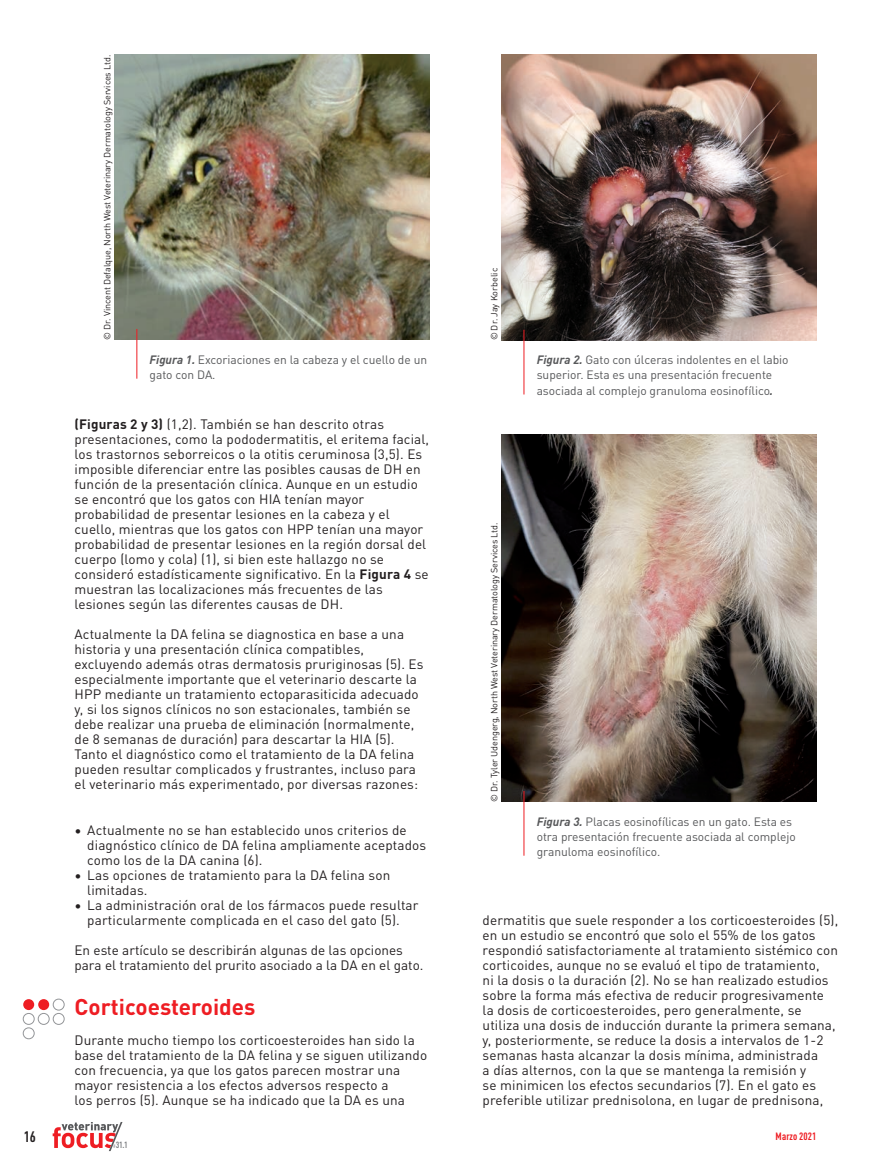
<style>
.page{position:relative;width:893px;height:1170px;background:#fff}
.page>*{position:absolute;margin:0;border:0;box-sizing:border-box;transform-origin:0 0}
.inter_niveau_1{font:700 22.5px "DIN Pro";color:#ee1d23}
.t1{font:700 condensed 15px "DIN Pro";color:#231f20}
.GB_texte_courant{font:13.5px/15px "DIN Pro";letter-spacing:.01em;color:#231f20}
.titre_legende_HAUT{font:12px/15px "DIN Pro";letter-spacing:-.005em;color:#57585a}
.t2{font:700 condensed 10.5px "DIN Pro";letter-spacing:.01em;color:#ee1d23}
.t3{font:9px "DIN Pro";letter-spacing:-.01em;color:#231f20}
.t4{font:700 condensed 8.85px "DIN Pro";color:#808285}
.s1{font-weight:700;font-style:italic}
.s2{font-weight:700}
.s3{font-weight:400;font-size:5.25px}
</style>
<div class="page">
<div style="left:23px;top:999px;width:11px;height:10px;background:#ee1d23;border-radius:50%"></div>
<div style="left:38px;top:999px;width:11px;height:10px;background:#ee1d23;border-radius:50%"></div>
<div style="left:53px;top:998px;width:12px;height:12px;border:1px solid #939598;border-radius:50%"></div>
<div style="left:23px;top:1012px;width:12px;height:12px;border:1px solid #939598;border-radius:50%"></div>
<div style="left:38px;top:1012px;width:12px;height:12px;border:1px solid #939598;border-radius:50%"></div>
<div style="left:53px;top:1012px;width:12px;height:12px;border:1px solid #939598;border-radius:50%"></div>
<div style="left:23px;top:1027px;width:12px;height:12px;border:1px solid #939598;border-radius:50%"></div>
<img style="left:502px;top:54px;width:314px;height:286px">
<hr style="left:524px;top:330px;width:1px;height:64px;background:#ee1d23">
<img style="left:502px;top:434px;width:314px;height:367px">
<hr style="left:524px;top:791px;width:1px;height:64px;background:#ee1d23">
<img style="left:115px;top:54px;width:314px;height:285px">
<hr style="left:136px;top:329px;width:1px;height:49px;background:#ee1d23">
<svg style="left:53px;top:1122px;width:70px;height:28px"></svg>
<p class="t3" style="left:100px;top:339px;width:286px;rotate:-90deg">© Dr. Vincent Defalque, North West Veterinary Dermatology Services Ltd.</p>
<p class="titre_legende_HAUT" style="left:150px;top:351px;width:279px"><span class="s1">Figura 1.</span> Excoriaciones en la cabeza y el cuello de un gato con DA.</p>
<p class="GB_texte_courant" style="left:75px;top:416px;width:356px"><span class="s2">(Figuras 2 y 3)</span> (1,2). También se han descrito otras presentaciones, como la pododermatitis, el eritema facial, los trastornos seborreicos o la otitis ceruminosa (3,5). Es imposible diferenciar entre las posibles causas de DH en función de la presentación clínica. Aunque en un estudio se encontró que los gatos con HIA tenían mayor probabilidad de presentar lesiones en la cabeza y el cuello, mientras que los gatos con HPP tenían una mayor probabilidad de presentar lesiones en la región dorsal del cuerpo (lomo y cola) (1), si bien este hallazgo no se consideró estadísticamente significativo. En la <span class="s2">Figura 4</span> se muestran las localizaciones más frecuentes de las lesiones según las diferentes causas de DH.</p>
<p class="GB_texte_courant" style="left:75px;top:626px;width:351px">Actualmente la DA felina se diagnostica en base a una historia y una presentación clínica compatibles, excluyendo además otras dermatosis pruriginosas (5). Es especialmente importante que el veterinario descarte la HPP mediante un tratamiento ectoparasiticida adecuado y, si los signos clínicos no son estacionales, también se debe realizar una prueba de eliminación (normalmente, de 8 semanas de duración) para descartar la HIA (5).<br>Tanto el diagnóstico como el tratamiento de la DA felina pueden resultar complicados y frustrantes, incluso para el veterinario más experimentado, por diversas razones:</p>
<p class="GB_texte_courant" style="left:87px;top:821px;width:340px;text-indent:-13px">• Actualmente no se han establecido unos criterios de diagnóstico clínico de DA felina ampliamente aceptados como los de la DA canina (6).</p>
<p class="GB_texte_courant" style="left:87px;top:866px;width:305px;text-indent:-13px">• Las opciones de tratamiento para la DA felina son limitadas.</p>
<p class="GB_texte_courant" style="left:75px;top:896px;width:345px;text-align:center">• La administración oral de los fármacos puede resultar particularmente complicada en el caso del gato (5).</p>
<p class="GB_texte_courant" style="left:75px;top:941px;width:350px">En este artículo se describirán algunas de las opciones para el tratamiento del prurito asociado a la DA en el gato.</p>
<p class="inter_niveau_1" style="left:75px;top:987px;width:182px">Corticoesteroides</p>
<p class="GB_texte_courant" style="left:75px;top:1031px;width:354px">Durante mucho tiempo los corticoesteroides han sido la base del tratamiento de la DA felina y se siguen utilizando con frecuencia, ya que los gatos parecen mostrar una mayor resistencia a los efectos adversos respecto a<br>los perros (5). Aunque se ha indicado que la DA es una</p>
<p class="t3" style="left:487px;top:340px;width:74px;rotate:-90deg">© Dr. Jay Korbelic</p>
<p class="titre_legende_HAUT" style="left:537px;top:352px;width:253px"><span class="s1">Figura 2.</span> Gato con úlceras indolentes en el labio superior. Esta es una presentación frecuente asociada al complejo granuloma eosinofílico<span class="s1">.</span></p>
<p class="t3" style="left:487px;top:801px;width:280px;rotate:-90deg">© Dr. Tyler Udengerg, North West Veterinary Dermatology Services Ltd.</p>
<p class="titre_legende_HAUT" style="left:537px;top:813px;width:261px"><span class="s1">Figura 3.</span> Placas eosinofílicas en un gato. Esta es otra presentación frecuente asociada al complejo granuloma eosinofílico.</p>
<p class="GB_texte_courant" style="left:483px;top:911px;width:357px">dermatitis que suele responder a los corticoesteroides (5), en un estudio se encontró que solo el 55% de los gatos respondió satisfactoriamente al tratamiento sistémico con corticoides, aunque no se evaluó el tipo de tratamiento,<br>ni la dosis o la duración (2). No se han realizado estudios sobre la forma más efectiva de reducir progresivamente la dosis de corticoesteroides, pero generalmente, se utiliza una dosis de inducción durante la primera semana, y, posteriormente, se reduce la dosis a intervalos de 1-2 semanas hasta alcanzar la dosis mínima, administrada<br>a días alternos, con la que se mantenga la remisión y<br>se minimicen los efectos secundarios (7). En el gato es preferible utilizar prednisolona, en lugar de prednisona,</p>
<p class="t1" style="left:24px;top:1125px;width:14px">16</p>
<p class="t2" style="left:776px;top:1128px;width:42px">Marzo 2021</p>
<p class="t4" style="left:113px;top:1138px;width:16px"><span class="s3">#</span>31.1</p>
</div>
